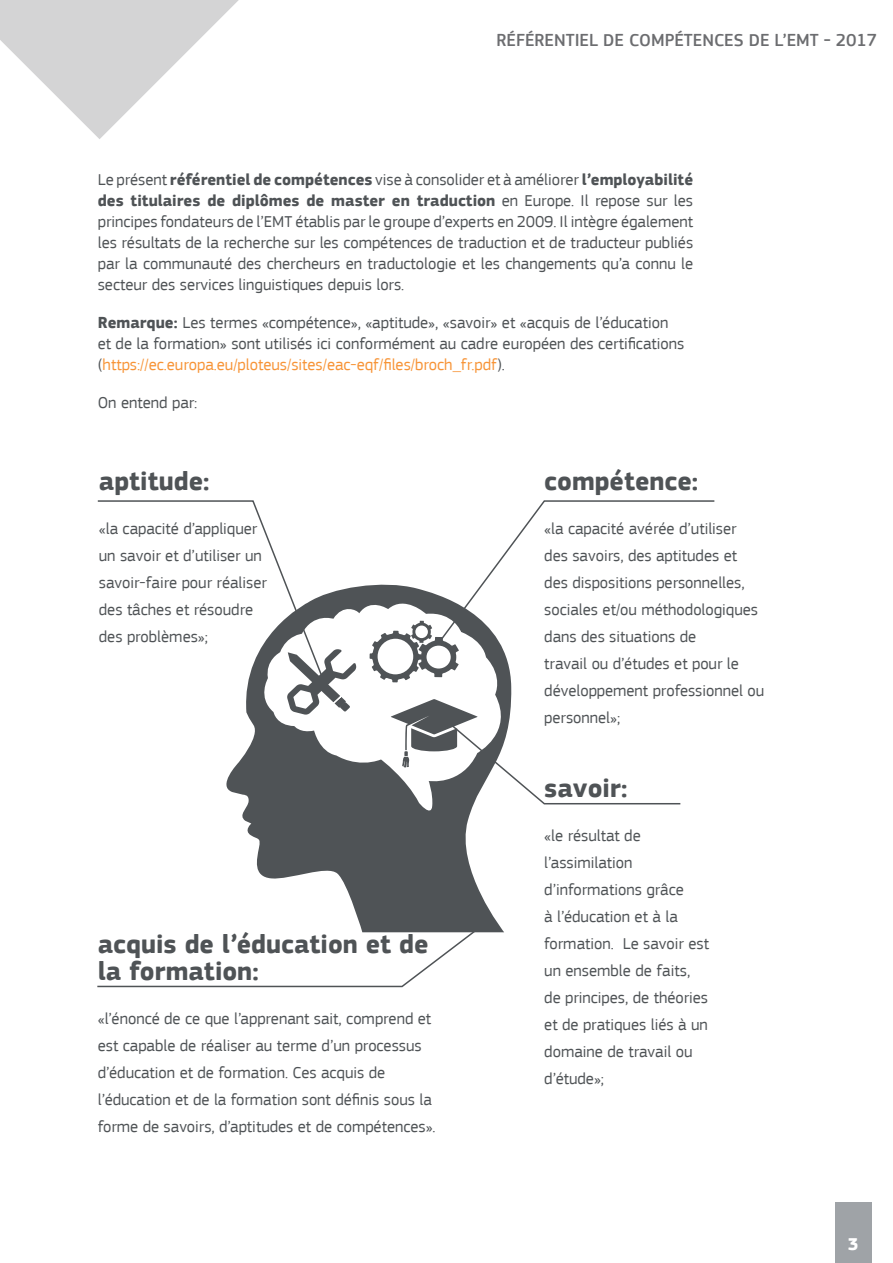
<style>
.page{position:relative;width:893px;height:1263px;background:#fff}
.page>*{position:absolute;margin:0;border:0;box-sizing:border-box;transform-origin:0 0}
.EMT_-_Content{font:700 27px/27px "EC Square Sans Pro";color:#4f5356}
.t1{font:500 18px "EC Square Sans Pro";color:#6c6d70}
.t2{font:700 18px "EC Square Sans Pro";color:#fff}
.EMT_-_Content-2{font:16.5px/27px "EC Square Sans Pro";color:#4f5356}
.s1{font-weight:700}
.s2{color:#f79437}
</style>
<div class="page">
<div style="left:835px;top:1202px;width:37px;height:61px;background:#9fa3a7"></div>
<svg style="left:226px;top:585px;width:286px;height:347px;fill:#4f5356"></svg>
<svg style="left:0;top:0;width:239px;height:139px"></svg>
<svg style="left:97px;top:500px;width:260px;height:215px"></svg>
<svg style="left:370px;top:500px;width:345px;height:182px"></svg>
<svg style="left:391px;top:699px;width:290px;height:106px"></svg>
<svg style="left:97px;top:924px;width:387px;height:64px"></svg>
<p class="t1" style="left:496px;top:29px;width:382px">RÉFÉRENTIEL DE COMPÉTENCES DE L’EMT - 2017</p>
<p class="EMT_-_Content-2" style="left:98px;top:169px;width:597px;line-height:21px;text-align:justify">Le présent <span class="s1">référentiel de compétences</span> vise à consolider et à améliorer <span class="s1">l’employabilité des titulaires de diplômes de master en traduction</span> en Europe. Il repose sur les principes fondateurs de l’EMT établis par le groupe d’experts en 2009. Il intègre également les résultats de la recherche sur les compétences de traduction et de traducteur publiés par la communauté des chercheurs en traductologie et les changements qu’a connu le secteur des services linguistiques depuis lors.</p>
<p class="EMT_-_Content-2" style="left:98px;top:312px;width:588px;line-height:21px"><span class="s1">Remarque:</span> Les termes «compétence», «aptitude», «savoir» et «acquis de l’éducation et de la formation» sont utilisés ici conformément au cadre européen des certifications (<span class="s2">https://ec.europa.eu/ploteus/sites/eac-eqf/files/broch_fr.pdf</span>).</p>
<p class="EMT_-_Content-2" style="left:98px;top:389px;width:101px">On entend par:</p>
<p class="EMT_-_Content" style="left:99px;top:469px;width:112px">aptitude:</p>
<p class="EMT_-_Content-2" style="left:99px;top:515px;width:169px">«la capacité d’appliquer un savoir et d’utiliser un savoir-faire pour réaliser des tâches et résoudre des problèmes»;</p>
<p class="EMT_-_Content" style="left:98px;top:931px;width:332px">acquis de l’éducation et de la formation:</p>
<p class="EMT_-_Content-2" style="left:98px;top:1005px;width:339px">«l’énoncé de ce que l’apprenant sait, comprend et est capable de réaliser au terme d’un processus d’éducation et de formation. Ces acquis de l’éducation et de la formation sont définis sous la forme de savoirs, d’aptitudes et de compétences».</p>
<p class="EMT_-_Content" style="left:544px;top:469px;width:155px">compétence:</p>
<p class="EMT_-_Content-2" style="left:544px;top:515px;width:221px">«la capacité avérée d’utiliser des savoirs, des aptitudes et des dispositions personnelles, sociales et/ou méthodologiques dans des situations de<br>travail ou d’études et pour le développement professionnel ou personnel»;</p>
<p class="EMT_-_Content" style="left:544px;top:776px;width:85px">savoir:</p>
<p class="EMT_-_Content-2" style="left:544px;top:822px;width:166px">«le résultat de l’assimilation d’informations grâce<br>à l’éducation et à la formation. Le savoir est un ensemble de faits, de principes, de théories et de pratiques liés à un domaine de travail ou d’étude»;</p>
<p class="t2" style="left:848px;top:1233px;width:12px">3</p>
</div>
